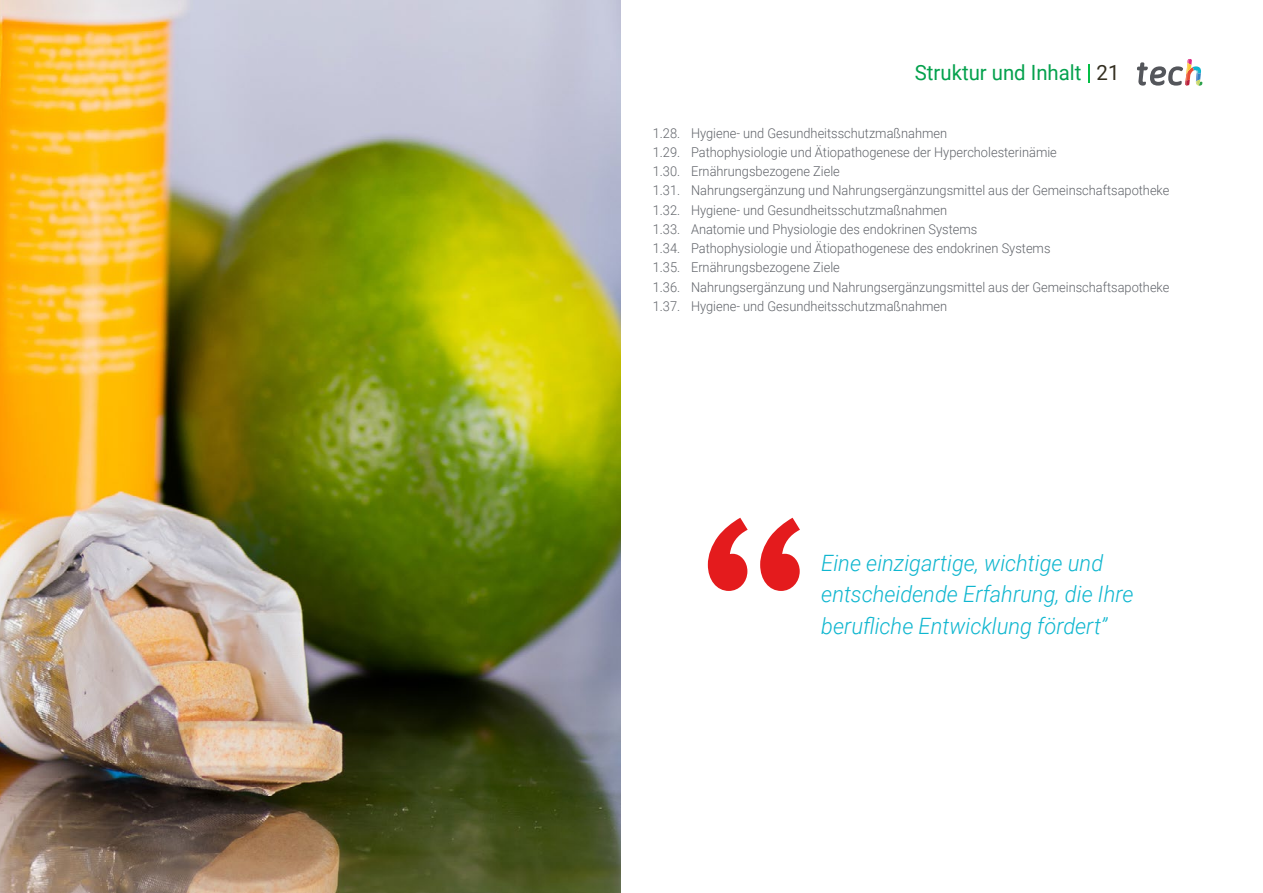
<style>
.page{position:relative;width:1263px;height:893px;background:#fff}
.page>*{position:absolute;margin:0;border:0;box-sizing:border-box;transform-origin:0 0}
.t1{font:italic 300 22.5px/31.5px "Roboto";color:#0fb6cf}
.t2{font:21px "Roboto";color:#04a14d}
.t3{font:300 13.5px/19.2px "Roboto";color:#61646a;scale:.95 1}
.s1{color:#fff}
.s2{color:#332e20}
</style>
<div class="page">
<img style="left:0;top:0;width:621px;height:893px">
<svg style="left:708px;top:518px;width:92px;height:73px"></svg>
<svg style="left:1137px;top:59px;width:65px;height:27px"></svg>
<h2 class="t2" style="left:915px;top:57px;width:206px">Struktur und Inhalt <span class="s1">|</span> <span class="s2">21</span></h2>
<p class="t3" style="left:653px;top:123px;width:545px">1.28. Hygiene- und Gesundheitsschutzmaßnahmen<br>1.29. Pathophysiologie und Ätiopathogenese der Hypercholesterinämie<br>1.30. Ernährungsbezogene Ziele<br>1.31. Nahrungsergänzung und Nahrungsergänzungsmittel aus der Gemeinschaftsapotheke 1.32. Hygiene- und Gesundheitsschutzmaßnahmen<br>1.33. Anatomie und Physiologie des endokrinen Systems<br>1.34. Pathophysiologie und Ätiopathogenese des endokrinen Systems<br>1.35. Ernährungsbezogene Ziele<br>1.36. Nahrungsergänzung und Nahrungsergänzungsmittel aus der Gemeinschaftsapotheke 1.37. Hygiene- und Gesundheitsschutzmaßnahmen</p>
<h1 class="t1" style="left:821px;top:546px;width:314px">Eine einzigartige, wichtige und entscheidende Erfahrung, die Ihre berufliche Entwicklung fördert”</h1>
</div>
